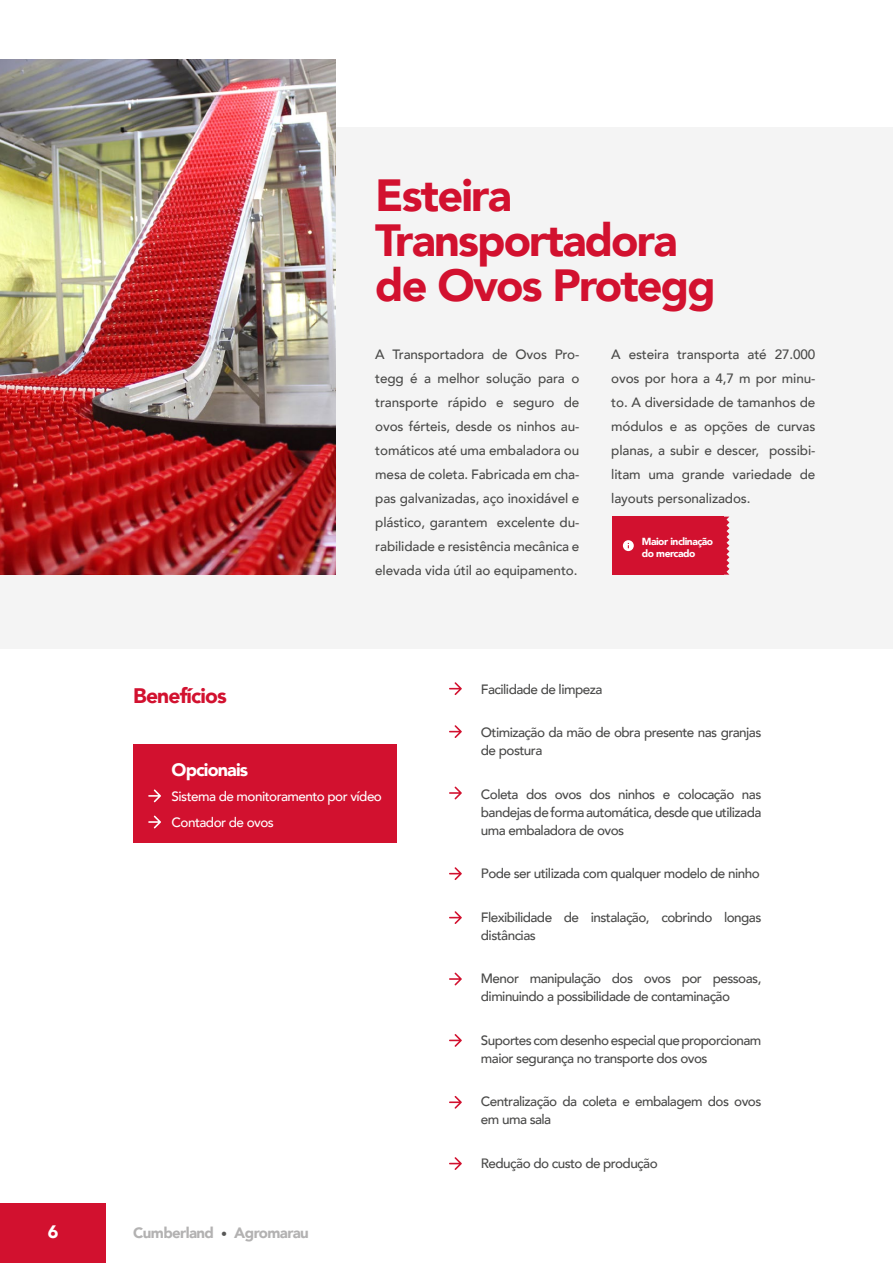
<style>
.page{position:relative;width:893px;height:1263px;background:#fff}
.page>*{position:absolute;margin:0;border:0;box-sizing:border-box;transform-origin:0 0}
.t1{font:900 45px/45px "Avenir";letter-spacing:-.04em;color:#d2112f}
.t2{font:900 21px "Avenir";letter-spacing:-.04em;color:#d2112f}
.t3{font:900 18px "Avenir";letter-spacing:-.05em;color:#fff}
.t4{font:900 15px "Avenir";letter-spacing:-.04em;color:#b3b2b2}
.t5{font:500 13.5px/24px "Avenir";letter-spacing:-.04em;color:#4a4a49}
.t6{font:500 13.5px/26.1px "Avenir";letter-spacing:-.04em;color:#fff}
.t7{font:900 10.2px/11.6px "Avenir";letter-spacing:-.045em;color:#fff}
.s1{font-size:12px;color:#575756}
</style>
<div class="page">
<div style="left:133px;top:744px;width:264px;height:98px;background:#d2112f"></div>
<svg style="left:148px;top:789px;width:13px;height:13px"></svg>
<svg style="left:148px;top:815px;width:13px;height:13px"></svg>
<div style="left:0;top:127px;width:893px;height:522px;background:#f4f4f4"></div>
<svg style="left:449px;top:682px;width:13px;height:13px"></svg>
<svg style="left:449px;top:725px;width:13px;height:13px"></svg>
<svg style="left:449px;top:786px;width:13px;height:13px"></svg>
<svg style="left:449px;top:867px;width:13px;height:13px"></svg>
<svg style="left:449px;top:911px;width:13px;height:13px"></svg>
<svg style="left:449px;top:972px;width:13px;height:13px"></svg>
<svg style="left:449px;top:1034px;width:13px;height:13px"></svg>
<svg style="left:449px;top:1096px;width:13px;height:13px"></svg>
<svg style="left:449px;top:1157px;width:13px;height:13px"></svg>
<img style="left:0;top:60px;width:336px;height:515px">
<div style="left:612px;top:517px;width:112px;height:58px;background:#d2112f"></div>
<svg style="left:623px;top:540px;width:11px;height:11px"></svg>
<svg style="left:724px;top:517px;width:5px;height:58px"></svg>
<div style="left:0;top:1203px;width:106px;height:60px;background:#d2112f"></div>
<h1 class="t1" style="left:375px;top:171px;width:342px">Esteira<br>Transportadora de Ovos Protegg</h1>
<p class="t5" style="left:375px;top:341px;width:206px;text-align:justify">A Transportadora de Ovos Pro&shy;tegg é a melhor solução para o transporte rápido e seguro de ovos férteis, desde os ninhos au&shy;tomáticos até uma embaladora ou mesa de coleta. Fabricada em cha&shy;pas galvanizadas, aço inoxidável e plástico, garantem excelente du&shy;rabilidade e resistência mecânica e elevada vida útil ao equipamento.</p>
<p class="t5" style="left:611px;top:341px;width:206px;text-align:justify">A esteira transporta até 27.000 ovos por hora a 4,7 m por minu&shy;to. A diversidade de tamanhos de módulos e as opções de curvas planas, a subir e descer, possibi&shy;litam uma grande variedade de layouts personalizados.</p>
<p class="t7" style="left:642px;top:535px;width:73px">Maior inclinação do mercado</p>
<h2 class="t2" style="left:133px;top:678px;width:95px">Benefícios</h2>
<p class="t5" style="left:481px;top:676px;width:123px">Facilidade de limpeza</p>
<p class="t5" style="left:481px;top:723px;width:282px;line-height:18px">Otimização da mão de obra presente nas granjas de postura</p>
<p class="t5" style="left:481px;top:784px;width:282px;line-height:18px;text-align:justify">Coleta dos ovos dos ninhos e colocação nas bandejas de forma automática, desde que utilizada uma embaladora de ovos</p>
<p class="t5" style="left:481px;top:861px;width:280px">Pode ser utilizada com qualquer modelo de ninho</p>
<p class="t5" style="left:481px;top:907px;width:282px;line-height:18px">Flexibilidade de instalação, cobrindo longas distâncias</p>
<p class="t5" style="left:481px;top:969px;width:282px;line-height:18px">Menor manipulação dos ovos por pessoas, diminuindo a possibilidade de contaminação</p>
<p class="t5" style="left:481px;top:1030px;width:282px;line-height:18px">Suportes com desenho especial que proporcionam maior segurança no transporte dos ovos</p>
<p class="t5" style="left:481px;top:1092px;width:282px;line-height:18px">Centralização da coleta e embalagem dos ovos em uma sala</p>
<p class="t5" style="left:481px;top:1150px;width:178px">Redução do custo de produção</p>
<h3 class="t3" style="left:172px;top:754px;width:78px">Opcionais</h3>
<p class="t6" style="left:172px;top:782px;width:212px">Sistema de monitoramento por vídeo<br>Contador de ovos</p>
<h3 class="t3" style="left:48px;top:1217px;width:12px">6</h3>
<p class="t4" style="left:133px;top:1220px;width:177px">Cumberland <span class="s1">•</span> Agromarau</p>
</div>
